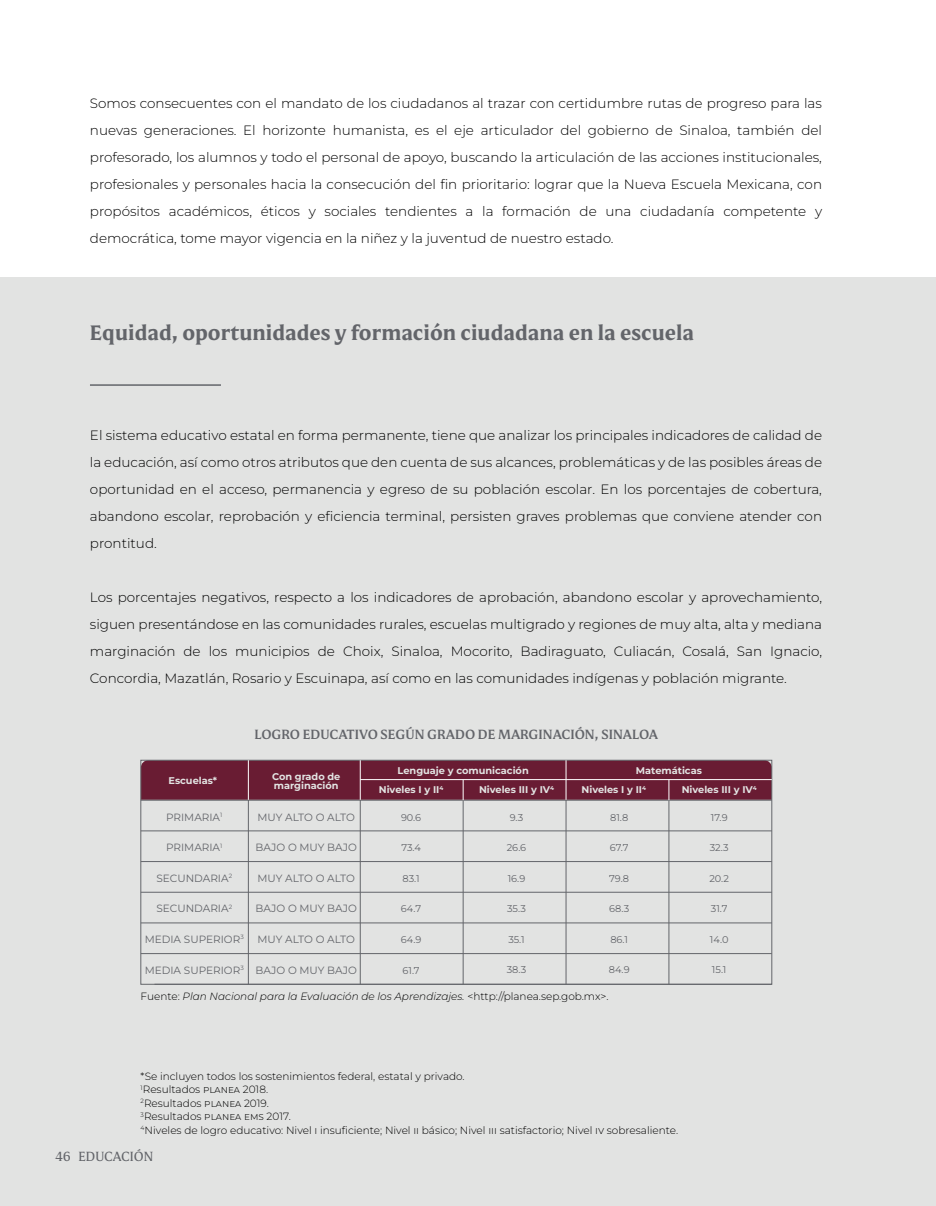
<style>
.page{position:relative;width:936px;height:1206px;background:#fff}
.page>*{position:absolute;margin:0;border:0;box-sizing:border-box;transform-origin:0 0}
.t1{font:700 21px "Mestiza";color:#63656a}
.t2{font:300 13.5px/27px "Montserrat";color:#000;text-align:justify}
.t3{font:500 13.5px "Mestiza";color:#63656a}
.t4{font:13.5px "Mestiza";color:#63656a}
.t5{font:300 10.5px/13.5px "Montserrat";color:#000}
.t6{font:10.5px "Montserrat";color:#63656a}
.t7{font:italic 300 10.5px "Montserrat";color:#000}
.t8{font:700 9.75px/9.3px "Montserrat";color:#e2e3e2}
.t9{font:9.75px "Montserrat";color:#63656a}
.s1{font-style:normal}
</style>
<div class="page">
<div style="left:0;top:277px;width:935px;height:928px;background:#e2e3e2"></div>
<hr style="left:90px;top:384px;width:131px;height:1px;background:#63656a">
<hr style="left:154px;top:983px;width:617px;height:1px;background:#63656a">
<hr style="left:141px;top:953px;width:630px;height:1px;background:#63656a">
<hr style="left:141px;top:922px;width:630px;height:1px;background:#63656a">
<hr style="left:141px;top:891px;width:630px;height:1px;background:#63656a">
<hr style="left:141px;top:861px;width:630px;height:1px;background:#63656a">
<hr style="left:141px;top:830px;width:630px;height:1px;background:#63656a">
<hr style="left:668px;top:799px;width:1px;height:184px;background:#63656a">
<hr style="left:565px;top:799px;width:1px;height:184px;background:#63656a">
<hr style="left:462px;top:799px;width:1px;height:184px;background:#63656a">
<svg style="left:141px;top:760px;width:630px;height:40px;background:#691f36"></svg>
<hr style="left:360px;top:799px;width:1px;height:184px;background:#63656a">
<hr style="left:248px;top:799px;width:1px;height:184px;background:#63656a">
<hr style="left:565px;top:760px;width:1px;height:39px;background:#fff">
<hr style="left:360px;top:760px;width:1px;height:39px;background:#fff">
<hr style="left:248px;top:760px;width:1px;height:39px;background:#fff">
<hr style="left:360px;top:779px;width:411px;height:1px;background:#fff">
<p class="t2" style="left:90px;top:91px;width:733px">Somos consecuentes con el mandato de los ciudadanos al trazar con certidumbre rutas de progreso para las nuevas generaciones. El horizonte humanista, es el eje articulador del gobierno de Sinaloa, también del profesorado, los alumnos y todo el personal de apoyo, buscando la articulación de las acciones institucionales, profesionales y personales hacia la consecución del fin prioritario: lograr que la Nueva Escuela Mexicana, con propósitos académicos, éticos y sociales tendientes a la formación de una ciudadanía competente y democrática, tome mayor vigencia en la niñez y la juventud de nuestro estado.</p>
<h1 class="t1" style="left:90px;top:320px;width:605px">Equidad, oportunidades y formación ciudadana en la escuela</h1>
<p class="t2" style="left:90px;top:423px;width:733px">El sistema educativo estatal en forma permanente, tiene que analizar los principales indicadores de calidad de la educación, así como otros atributos que den cuenta de sus alcances, problemáticas y de las posibles áreas de oportunidad en el acceso, permanencia y egreso de su población escolar. En los porcentajes de cobertura, abandono escolar, reprobación y eficiencia terminal, persisten graves problemas que conviene atender con prontitud.</p>
<p class="t2" style="left:90px;top:585px;width:733px">Los porcentajes negativos, respecto a los indicadores de aprobación, abandono escolar y aprovechamiento, siguen presentándose en las comunidades rurales, escuelas multigrado y regiones de muy alta, alta y mediana marginación de los municipios de Choix, Sinaloa, Mocorito, Badiraguato, Culiacán, Cosalá, San Ignacio, Concordia, Mazatlán, Rosario y Escuinapa, así como en las comunidades indígenas y población migrante.</p>
<p class="t3" style="left:254px;top:726px;width:405px">LOGRO EDUCATIVO SEGÚN GRADO DE MARGINACIÓN, SINALOA</p>
<p class="t8" style="left:168px;top:776px;width:50px">Escuelas*</p>
<p class="t8" style="left:272px;top:772px;width:70px">Con grado de marginación</p>
<p class="t6" style="left:166px;top:812px;width:58px">PRIMARIA<sup>1</sup></p>
<p class="t6" style="left:166px;top:843px;width:58px">PRIMARIA<sup>1</sup></p>
<p class="t6" style="left:156px;top:873px;width:77px">SECUNDARIA<sup>2</sup></p>
<p class="t6" style="left:156px;top:904px;width:77px">SECUNDARIA<sup>2</sup></p>
<p class="t6" style="left:145px;top:934px;width:101px">MEDIA SUPERIOR<sup>3</sup></p>
<p class="t6" style="left:145px;top:965px;width:101px">MEDIA SUPERIOR<sup>3</sup></p>
<p class="t6" style="left:257px;top:812px;width:99px">MUY ALTO O ALTO</p>
<p class="t6" style="left:255px;top:843px;width:103px">BAJO O MUY BAJO</p>
<p class="t6" style="left:257px;top:873px;width:99px">MUY ALTO O ALTO</p>
<p class="t6" style="left:255px;top:904px;width:103px">BAJO O MUY BAJO</p>
<p class="t6" style="left:257px;top:934px;width:99px">MUY ALTO O ALTO</p>
<p class="t6" style="left:255px;top:965px;width:103px">BAJO O MUY BAJO</p>
<p class="t8" style="left:397px;top:766px;width:133px">Lenguaje y comunicación</p>
<p class="t8" style="left:635px;top:766px;width:67px">Matemáticas</p>
<p class="t8" style="left:479px;top:785px;width:76px">Niveles III y IV<sup>4</sup></p>
<p class="t8" style="left:581px;top:785px;width:66px">Niveles I y II<sup>4</sup></p>
<p class="t8" style="left:681px;top:785px;width:76px">Niveles III y IV<sup>4</sup></p>
<p class="t8" style="left:378px;top:785px;width:66px">Niveles I y II<sup>4</sup></p>
<p class="t9" style="left:401px;top:813px;width:22px">90.6</p>
<p class="t9" style="left:401px;top:843px;width:21px">73.4</p>
<p class="t9" style="left:402px;top:874px;width:19px">83.1</p>
<p class="t9" style="left:401px;top:904px;width:22px">64.7</p>
<p class="t9" style="left:400px;top:935px;width:22px">64.9</p>
<p class="t9" style="left:402px;top:965px;width:19px">61.7</p>
<p class="t9" style="left:509px;top:813px;width:15px">9.3</p>
<p class="t9" style="left:506px;top:843px;width:21px">26.6</p>
<p class="t9" style="left:507px;top:874px;width:19px">16.9</p>
<p class="t9" style="left:507px;top:904px;width:20px">35.3</p>
<p class="t9" style="left:508px;top:935px;width:18px">35.1</p>
<p class="t9" style="left:506px;top:965px;width:21px">38.3</p>
<p class="t9" style="left:610px;top:813px;width:20px">81.8</p>
<p class="t9" style="left:609px;top:843px;width:20px">67.7</p>
<p class="t9" style="left:609px;top:874px;width:21px">79.8</p>
<p class="t9" style="left:609px;top:904px;width:21px">68.3</p>
<p class="t9" style="left:610px;top:935px;width:19px">86.1</p>
<p class="t9" style="left:608px;top:965px;width:22px">84.9</p>
<p class="t9" style="left:710px;top:813px;width:18px">17.9</p>
<p class="t9" style="left:709px;top:843px;width:20px">32.3</p>
<p class="t9" style="left:709px;top:874px;width:21px">20.2</p>
<p class="t9" style="left:710px;top:904px;width:18px">31.7</p>
<p class="t9" style="left:709px;top:935px;width:20px">14.0</p>
<p class="t9" style="left:711px;top:965px;width:16px">15.1</p>
<p class="t7" style="left:140px;top:992px;width:469px"><span class="s1">Fuente:</span> Plan Nacional para la Evaluación de los Aprendizajes. <span class="s1">&lt;http://planea.sep.gob.mx&gt;.</span></p>
<p class="t5" style="left:140px;top:1069px;width:539px">*Se incluyen todos los sostenimientos federal, estatal y privado.<br><sup>1</sup>Resultados PLANEA 2018.<br><sup>2</sup>Resultados PLANEA 2019.<br><sup>3</sup>Resultados PLANEA EMS 2017.<br><sup>4</sup>Niveles de logro educativo: Nivel I insuficiente; Nivel II básico; Nivel III satisfactorio; Nivel IV sobresaliente.</p>
<p class="t4" style="left:55px;top:1148px;width:99px">46 EDUCACIÓN</p>
</div>
